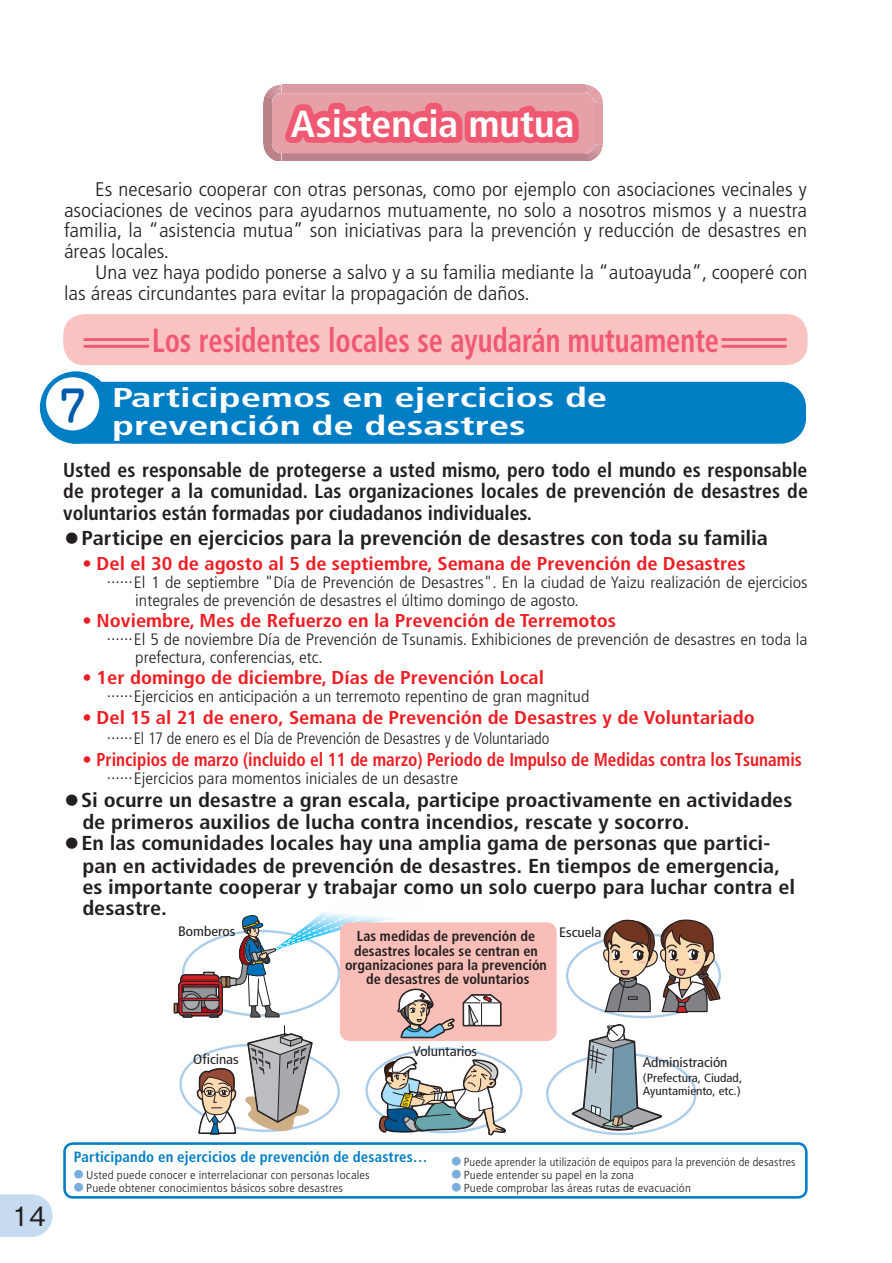
<style>
.page{position:relative;width:892px;height:1263px;background:#fff}
.page>*{position:absolute;margin:0;border:0;box-sizing:border-box;transform-origin:0 0}
.t1{font:500 42.45px "Jun 34 Pro";color:#015aaa}
.t2{font:700 condensed 37.65px "Frutiger";color:#fff;scale:1.05 1}
.t3{font:700 condensed 33.45px "Frutiger";letter-spacing:-.005em;color:#f05972;scale:.85 1}
.t4{font:700 condensed 27.15px/27.6px "Frutiger";color:#fff;scale:1.5 1}
.t5{font:500 26.55px "Gothic BBB Pro";color:#231f20}
.t6{font:700 condensed 20.25px/21.6px "Frutiger";color:#231f20;scale:1.1 1}
.t7{font:700 condensed 20.25px/21.3px "Frutiger";color:#231f20;text-align:justify}
.t8{font:300 condensed 19.65px/20.7px "Frutiger";color:#231f20;text-align:justify;scale:1.1 1}
.t9{font:700 condensed 18.6px "Frutiger";color:#ee1d23;scale:1.1 1}
.t10{font:700 condensed 18.6px "Frutiger";color:#ee1d23;scale:.93 1}
.t11{font:300 condensed 16.5px/17.5px "Frutiger";color:#231f20;scale:1.1 1}
.t12{font:700 condensed 14.85px "Frutiger";letter-spacing:.01em;color:#007ec5}
.t13{font:700 condensed 14.4px/14.4px "Frutiger";color:#231f20;text-align:center}
.t14{font:condensed 13.8px "Frutiger";letter-spacing:-.005em;color:#231f20;scale:1.1 1}
.t15{font:condensed 11.85px/13px "Frutiger";color:#231f20;scale:1.1 1}
.t16{font:300 condensed 11.7px "Frutiger";letter-spacing:.01em;color:#231f20;scale:1.1 1}
.t17{font:300 condensed 11.7px "Frutiger";letter-spacing:.01em;color:#231f20;scale:1.05 1}
.s1{font-size:31.95px}
.s2{font-family:"Gothic BBB Pro";font-weight:500;font-stretch:normal;font-size:12.75px}
.s3{font-weight:400}
.s4{font-family:"Gothic BBB Pro";font-weight:500;font-stretch:normal;font-size:9.9px;color:#79aede}
</style>
<div class="page">
<div style="left:50px;top:382px;width:756px;height:62px;background:#007ec5;border-radius:26px"></div>
<div style="left:40px;top:371px;width:72px;height:73px;background:#007ec5;border-radius:50%"></div>
<div style="left:46px;top:377px;width:53px;height:53px;background:#fff;border-radius:50%"></div>
<div style="left:63px;top:314px;width:744px;height:51px;background:#f9c3c2;border-radius:21px"></div>
<div style="left:63px;top:1142px;width:744px;height:57px;border:3px solid #007ec5;border-radius:9px"></div>
<svg style="left:0;top:1194px;width:53px;height:43px;background:#cbddf1"></svg>
<svg style="left:263px;top:84px;width:340px;height:77px;background:#e38391"></svg>
<div style="left:340px;top:922px;width:216px;height:119px;background:#f9beb7;border-radius:9px"></div>
<svg style="left:567px;top:1024px;width:97px;height:112px"></svg>
<svg style="left:597px;top:919px;width:124px;height:95px"></svg>
<svg style="left:173px;top:912px;width:334px;height:224px"></svg>
<h2 class="t2" style="left:291px;top:101px;width:272px">Asistencia mutua</h2>
<p class="t8" style="left:64px;top:179px;width:677px;text-indent:31px">Es necesario cooperar con otras personas, como por ejemplo con asociaciones vecinales y asociaciones de vecinos para ayudarnos mutuamente, no solo a nosotros mismos y a nuestra familia, la “asistencia mutua” son iniciativas para la prevención y reducción de desastres en áreas locales.</p>
<p class="t8" style="left:64px;top:262px;width:677px;text-indent:31px">Una vez haya podido ponerse a salvo y a su familia mediante la “autoayuda”, cooperé con las áreas circundantes para evitar la propagación de daños.</p>
<h3 class="t3" style="left:83px;top:320px;width:831px"><span class="s1">=====</span>Los residentes locales se ayudarán mutuamente<span class="s1">=====</span></h3>
<h3 class="t4" style="left:112px;top:384px;width:332px">Participemos en ejercicios de prevención de desastres</h3>
<p class="t7" style="left:63px;top:459px;width:746px">Usted es responsable de protegerse a usted mismo, pero todo el mundo es responsable de proteger a la comunidad. Las organizaciones locales de prevención de desastres de voluntarios están formadas por ciudadanos individuales.</p>
<p class="t6" style="left:65px;top:527px;width:640px"><span class="s2">●</span> Participe en ejercicios para la prevención de desastres con toda su familia</p>
<p class="t9" style="left:82px;top:553px;width:604px"><span class="s3">•</span> Del el 30 de agosto al 5 de septiembre, Semana de Prevención de Desastres</p>
<p class="t11" style="left:135px;top:574px;width:613px;text-indent:-29px">......El 1 de septiembre "Día de Prevención de Desastres". En la ciudad de Yaizu realización de ejercicios integrales de prevención de desastres el último domingo de agosto.</p>
<p class="t9" style="left:82px;top:610px;width:486px"><span class="s3">•</span> Noviembre, Mes de Refuerzo en la Prevención de Terremotos</p>
<p class="t11" style="left:135px;top:631px;width:613px;text-indent:-29px">......El 5 de noviembre Día de Prevención de Tsunamis. Exhibiciones de prevención de desastres en toda la prefectura, conferencias, etc.</p>
<p class="t9" style="left:82px;top:667px;width:421px"><span class="s3">•</span> 1er domingo de diciembre, Días de Prevención Local</p>
<p class="t11" style="left:107px;top:688px;width:440px">......Ejercicios en anticipación a un terremoto repentino de gran magnitud</p>
<p class="t9" style="left:82px;top:706px;width:613px"><span class="s3">•</span> Del 15 al 21 de enero, Semana de Prevención de Desastres y de Voluntariado</p>
<p class="t11" style="left:107px;top:730px;width:404px">......El 17 de enero es el Día de Prevención de Desastres y de Voluntariado</p>
<p class="t10" style="left:82px;top:748px;width:775px"><span class="s3">•</span> Principios de marzo (incluido el 11 de marzo) Periodo de Impulso de Medidas contra los Tsunamis</p>
<p class="t11" style="left:107px;top:770px;width:321px">......Ejercicios para momentos iniciales de un desastre</p>
<p class="t6" style="left:82px;top:788px;width:647px;line-height:22.4px;text-indent:-17px"><span class="s2">●</span> Si ocurre un desastre a gran escala, participe proactivamente en actividades de primeros auxilios de lucha contra incendios, rescate y socorro.</p>
<p class="t6" style="left:82px;top:832px;width:649px;text-indent:-17px"><span class="s2">●</span> En las comunidades locales hay una amplia gama de personas que partici&shy;pan en actividades de prevención de desastres. En tiempos de emergencia, es importante cooperar y trabajar como un solo cuerpo para luchar contra el desastre.</p>
<h1 class="t1" style="left:60px;top:372px;width:28px">7</h1>
<p class="t14" style="left:178px;top:923px;width:53px">Bomberos</p>
<p class="t13" style="left:345px;top:929px;width:203px">Las medidas de prevención de desastres locales se centran en organizaciones para la prevención de desastres de voluntarios</p>
<p class="t14" style="left:559px;top:924px;width:40px">Escuela</p>
<h3 class="t5" style="left:12px;top:1194px;width:35px">14</h3>
<p class="t14" style="left:413px;top:1043px;width:60px">Voluntarios</p>
<p class="t14" style="left:193px;top:1051px;width:43px">Oficinas</p>
<p class="t14" style="left:642px;top:1054px;width:79px">Administración</p>
<p class="t15" style="left:643px;top:1071px;width:92px">(Prefectura, Ciudad,<br>Ayuntamiento, etc.)</p>
<p class="t12" style="left:74px;top:1148px;width:355px">Participando en ejercicios de prevención de desastres…</p>
<p class="t16" style="left:74px;top:1168px;width:270px"><span class="s4">●</span> Usted puede conocer e interrelacionar con personas locales</p>
<p class="t16" style="left:74px;top:1181px;width:246px"><span class="s4">●</span> Puede obtener conocimientos básicos sobre desastres</p>
<p class="t17" style="left:451px;top:1155px;width:329px"><span class="s4">●</span> Puede aprender la utilización de equipos para la prevención de desastres</p>
<p class="t16" style="left:451px;top:1168px;width:167px"><span class="s4">●</span> Puede entender su papel en la zona</p>
<p class="t16" style="left:451px;top:1181px;width:219px"><span class="s4">●</span> Puede comprobar las áreas rutas de evacuación</p>
</div>
